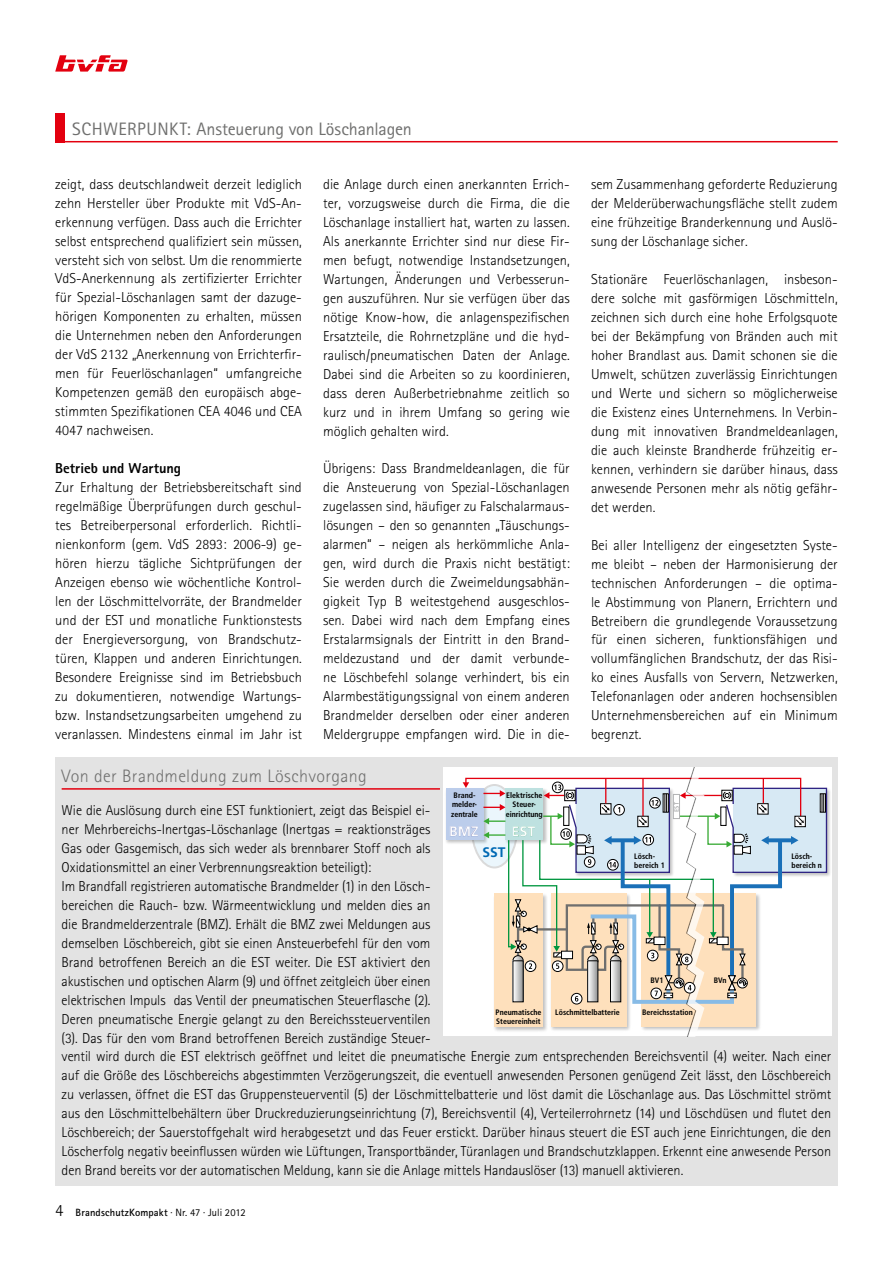
<style>
.page{position:relative;width:893px;height:1263px;background:#fff}
.page>*{position:absolute;margin:0;border:0;box-sizing:border-box;transform-origin:0 0}
.t1{font:18px "Rotis Sans Serif Std";letter-spacing:-.005em;color:#6f6f6e}
.t2{font:300 18px "Rotis Sans Serif Std";letter-spacing:.02em;color:#6f6f6e}
.t3{font:300 14.4px/19px "Rotis Sans Serif Std";letter-spacing:-.005em;color:#000;text-align:justify}
.t4{font:800 14.4px "Rotis Sans Serif Std";color:#000}
.t5{font:300 14.25px/18.9px "Rotis Sans Serif Std";letter-spacing:-.01em;color:#000;text-align:justify}
.t6{font:700 13.8px "Frutiger LT";color:#fff}
.t7{font:700 13.8px "Frutiger LT";color:#0069b4}
.t8{font:700 10.5px "Rotis Sans Serif Std";letter-spacing:.015em;color:#000}
.t9{font:700 condensed 7.95px/9.4px "Frutiger LT";color:#000}
.t10{font:700 condensed 6.6px "Frutiger LT";color:#b1b2b3}
.s1{font-weight:300;font-size:17.25px}
.s2{font-weight:400}
</style>
<div class="page">
<svg style="left:55px;top:55px;width:73px;height:17px"></svg>
<div style="left:55px;top:113px;width:10px;height:29px;background:#e3000f"></div>
<hr style="left:55px;top:141px;width:783px;height:1px;background:#e3000f">
<div style="left:55px;top:757px;width:783px;height:429px;background:#e3e3e3"></div>
<img style="left:444px;top:786px;width:6px;height:59px">
<div style="left:446px;top:788px;width:37px;height:52px;background:#bccdeb"></div>
<img style="left:828px;top:786px;width:3px;height:92px">
<svg style="left:450px;top:767px;width:378px;height:269px;background:#e1dfd9"></svg>
<hr style="left:62px;top:788px;width:378px;height:2px;background:#e3000f">
<p class="t1" style="left:72px;top:118px;width:341px">SCHWERPUNKT: Ansteuerung von Löschanlagen</p>
<p class="t3" style="left:55px;top:174px;width:248px">zeigt, dass deutschlandweit derzeit lediglich zehn Hersteller über Produkte mit VdS-An&shy;erkennung verfügen. Dass auch die Errichter selbst entsprechend qualifiziert sein müssen, versteht sich von selbst. Um die renommierte VdS-Anerkennung als zertifizierter Errichter für Spezial-Löschanlagen samt der dazuge&shy;hörigen Komponenten zu erhalten, müssen die Unternehmen neben den Anforderungen der VdS 2132 „Anerkennung von Errichterfir&shy;men für Feuerlöschanlagen“ umfangreiche Kompetenzen gemäß den europäisch abge&shy;stimmten Spezifikationen CEA 4046 und CEA 4047 nachweisen.</p>
<p class="t4" style="left:55px;top:459px;width:127px">Betrieb und Wartung</p>
<p class="t3" style="left:55px;top:478px;width:248px">Zur Erhaltung der Betriebsbereitschaft sind regelmäßige Überprüfungen durch geschul&shy;tes Betreiberpersonal erforderlich. Richtli&shy;nienkonform (gem. VdS 2893: 2006-9) ge&shy;hören hierzu tägliche Sichtprüfungen der Anzeigen ebenso wie wöchentliche Kontrol&shy;len der Löschmittelvorräte, der Brandmelder und der EST und monatliche Funktionstests der Energieversorgung, von Brandschutz&shy;türen, Klappen und anderen Einrichtungen.<br>Besondere Ereignisse sind im Betriebsbuch zu dokumentieren, notwendige Wartungs&shy;bzw. Instandsetzungsarbeiten umgehend zu veranlassen. Mindestens einmal im Jahr ist</p>
<p class="t3" style="left:323px;top:174px;width:248px">die Anlage durch einen anerkannten Errich&shy;ter, vorzugsweise durch die Firma, die die Löschanlage installiert hat, warten zu lassen.<br>Als anerkannte Errichter sind nur diese Fir&shy;men befugt, notwendige Instandsetzungen, Wartungen, Änderungen und Verbesserun&shy;gen auszuführen. Nur sie verfügen über das nötige Know-how, die anlagenspezifischen Ersatzteile, die Rohrnetzpläne und die hyd&shy;raulisch/pneumatischen Daten der Anlage.<br>Dabei sind die Arbeiten so zu koordinieren, dass deren Außerbetriebnahme zeitlich so kurz und in ihrem Umfang so gering wie möglich gehalten wird.</p>
<p class="t3" style="left:323px;top:459px;width:248px">Übrigens: Dass Brandmeldeanlagen, die für die Ansteuerung von Spezial-Löschanlagen zugelassen sind, häufiger zu Falschalarmaus&shy;lösungen – den so genannten „Täuschungs&shy;alarmen“ – neigen als herkömmliche Anla&shy;gen, wird durch die Praxis nicht bestätigt:<br>Sie werden durch die Zweimeldungsabhän&shy;gigkeit Typ B weitestgehend ausgeschlos&shy;sen. Dabei wird nach dem Empfang eines Erstalarmsignals der Eintritt in den Brand&shy;meldezustand und der damit verbunde&shy;ne Löschbefehl solange verhindert, bis ein Alarmbestätigungssignal von einem anderen Brandmelder derselben oder einer anderen Meldergruppe empfangen wird. Die in die-</p>
<p class="t2" style="left:62px;top:766px;width:307px">Von der Brandmeldung zum Löschvorgang</p>
<p class="t3" style="left:591px;top:175px;width:248px">sem Zusammenhang geforderte Reduzierung der Melderüberwachungsfläche stellt zudem eine frühzeitige Branderkennung und Auslö&shy;sung der Löschanlage sicher.</p>
<p class="t3" style="left:591px;top:269px;width:248px">Stationäre Feuerlöschanlagen, insbeson&shy;dere solche mit gasförmigen Löschmitteln, zeichnen sich durch eine hohe Erfolgsquote bei der Bekämpfung von Bränden auch mit hoher Brandlast aus. Damit schonen sie die Umwelt, schützen zuverlässig Einrichtungen und Werte und sichern so möglicherweise die Existenz eines Unternehmens. In Verbin&shy;dung mit innovativen Brandmeldeanlagen, die auch kleinste Brandherde frühzeitig er&shy;kennen, verhindern sie darüber hinaus, dass anwesende Personen mehr als nötig gefähr&shy;det werden.</p>
<p class="t3" style="left:591px;top:535px;width:248px">Bei aller Intelligenz der eingesetzten Syste&shy;me bleibt – neben der Harmonisierung der technischen Anforderungen – die optima&shy;le Abstimmung von Planern, Errichtern und Betreibern die grundlegende Voraussetzung für einen sicheren, funktionsfähigen und vollumfänglichen Brandschutz, der das Risi&shy;ko eines Ausfalls von Servern, Netzwerken, Telefonanlagen oder anderen hochsensiblen Unternehmensbereichen auf ein Minimum begrenzt.</p>
<p class="t9" style="left:451px;top:790px;width:28px;text-align:center">Brand&shy;melder&shy;zentrale</p>
<p class="t9" style="left:506px;top:790px;width:39px;text-align:center">Elektrische<br>Steuer&shy;einrichtung</p>
<p class="t6" style="left:512px;top:823px;width:25px">EST</p>
<p class="t10" style="left:673px;top:812px;width:11px;rotate:-90deg">EST</p>
<p class="t5" style="left:62px;top:800px;width:370px">Wie die Auslösung durch eine EST funktioniert, zeigt das Beispiel ei&shy;ner Mehrbereichs-Inertgas-Löschanlage (Inertgas = reaktionsträges Gas oder Gasgemisch, das sich weder als brennbarer Stoff noch als Oxidationsmittel an einer Verbrennungsreaktion beteiligt):</p>
<p class="t3" style="left:62px;top:876px;width:771px;text-align:left">Im Brandfall registrieren automatische Brandmelder (1) in den Lösch-<br>bereichen die Rauch- bzw. Wärmeentwicklung und melden dies an<br>die Brandmelderzentrale (BMZ). Erhält die BMZ zwei Meldungen aus<br>demselben Löschbereich, gibt sie einen Ansteuerbefehl für den vom<br>Brand betroffenen Bereich an die EST weiter. Die EST aktiviert den<br>akustischen und optischen Alarm (9) und öffnet zeitgleich über einen<br>elektrischen Impuls das Ventil der pneumatischen Steuerflasche (2).<br>Deren pneumatische Energie gelangt zu den Bereichssteuerventilen<br>(3). Das für den vom Brand betroffenen Bereich zuständige Steuer-<br>ventil wird durch die EST elektrisch geöffnet und leitet die pneumatische Energie zum entsprechenden Bereichsventil (4) weiter. Nach einer auf die Größe des Löschbereichs abgestimmten Verzögerungszeit, die eventuell anwesenden Personen genügend Zeit lässt, den Löschbereich zu verlassen, öffnet die EST das Gruppensteuerventil (5) der Löschmittelbatterie und löst damit die Löschanlage aus. Das Löschmittel strömt aus den Löschmittelbehältern über Druckreduzierungseinrichtung (7), Bereichsventil (4), Verteilerrohrnetz (14) und Löschdüsen und flutet den Löschbereich; der Sauerstoffgehalt wird herabgesetzt und das Feuer erstickt. Darüber hinaus steuert die EST auch jene Einrichtungen, die den Löscherfolg negativ beeinflussen würden wie Lüftungen, Transportbänder, Türanlagen und Brandschutzklappen. Erkennt eine anwesende Person den Brand bereits vor der automatischen Meldung, kann sie die Anlage mittels Handauslöser (13) manuell aktivieren.</p>
<p class="t6" style="left:449px;top:823px;width:31px">BMZ</p>
<p class="t7" style="left:483px;top:844px;width:25px">SST</p>
<p class="t9" style="left:634px;top:851px;width:32px">Lösch&shy;bereich 1</p>
<p class="t9" style="left:791px;top:851px;width:32px">Lösch&shy;bereich n</p>
<p class="t9" style="left:650px;top:975px;width:15px">BV1</p>
<p class="t9" style="left:714px;top:975px;width:15px">BVn</p>
<p class="t9" style="left:496px;top:1007px;width:47px">Pneumatische<br>Steuereinheit</p>
<p class="t9" style="left:555px;top:1007px;width:66px">Löschmittelbatterie</p>
<p class="t9" style="left:642px;top:1007px;width:52px">Bereichsstation</p>
<p class="t8" style="left:55px;top:1206px;width:192px"><span class="s1">4</span> BrandschutzKompakt <span class="s2">· Nr. 47 · Juli 2012</span></p>
</div>
